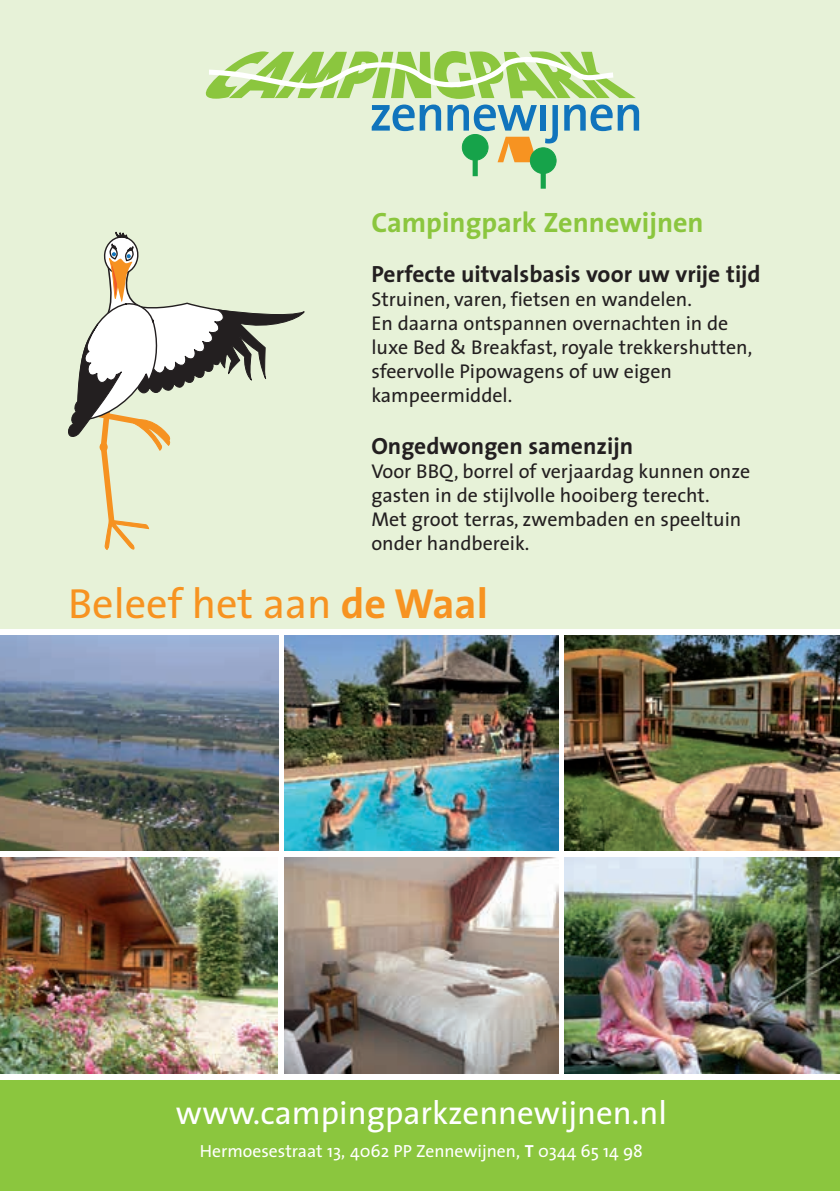
<style>
.page{position:relative;width:840px;height:1191px;background:#fff}
.page>*{position:absolute;margin:0;border:0;box-sizing:border-box;transform-origin:0 0}
.t1{font:42.2px "The Sans";color:#f79321}
.t2{font:32.8px "The Sans";color:#fff}
.t3{font:700 28.2px "The Sans";color:#8bc63e}
.t4{font:700 23.4px "The Sans";color:#231f20}
.t5{font:20px/24px "The Sans";color:#231f20}
.t6{font:17.6px "The Sans";color:#fff}
.s1{font-weight:700}
</style>
<div class="page">
<div style="left:0;top:0;width:839px;height:628px;background:#e7f2d8"></div>
<div style="left:472px;top:146px;width:5px;height:30px;background:#16a34a"></div>
<svg style="left:206px;top:51px;width:432px;height:111px"></svg>
<div style="left:530px;top:148px;width:25px;height:25px;background:#16a34a;border-radius:50%"></div>
<div style="left:529px;top:147px;width:27px;height:27px;border:1px solid #16a34a;border-radius:50%"></div>
<div style="left:540px;top:159px;width:5px;height:30px;background:#16a34a"></div>
<div style="left:0;top:1080px;width:839px;height:111px;background:#8bc63e"></div>
<img style="left:564px;top:635px;width:275px;height:216px">
<img style="left:284px;top:857px;width:273px;height:216px">
<img style="left:0;top:857px;width:278px;height:216px">
<img style="left:564px;top:857px;width:275px;height:216px">
<svg style="left:68px;top:232px;width:236px;height:318px"></svg>
<img style="left:284px;top:635px;width:273px;height:216px">
<img style="left:0;top:635px;width:278px;height:216px">
<h3 class="t3" style="left:371px;top:198px;width:333px">Campingpark Zennewijnen</h3>
<p class="t4" style="left:371px;top:255px;width:390px">Perfecte uitvalsbasis voor uw vrije tijd</p>
<p class="t5" style="left:371px;top:287px;width:382px">Struinen, varen, fietsen en wandelen.<br>En daarna ontspannen overnachten in de luxe Bed &amp; Breakfast, royale trekkershutten, sfeervolle Pipowagens of uw eigen kampeermiddel.</p>
<p class="t4" style="left:371px;top:427px;width:263px">Ongedwongen samenzijn</p>
<p class="t5" style="left:371px;top:459px;width:380px">Voor BBQ, borrel of verjaardag kunnen onze gasten in de stijlvolle hooiberg terecht.<br>Met groot terras, zwembaden en speeltuin onder handbereik.</p>
<h1 class="t1" style="left:68px;top:569px;width:421px">Beleef het aan <span class="s1">de Waal</span></h1>
<h2 class="t2" style="left:176px;top:1086px;width:492px">www.campingparkzennewijnen.nl</h2>
<p class="t6" style="left:200px;top:1136px;width:444px">Hermoesestraat 13, 4062 PP Zennewijnen, <span class="s1">T</span> 0344 65 14 98</p>
</div>
